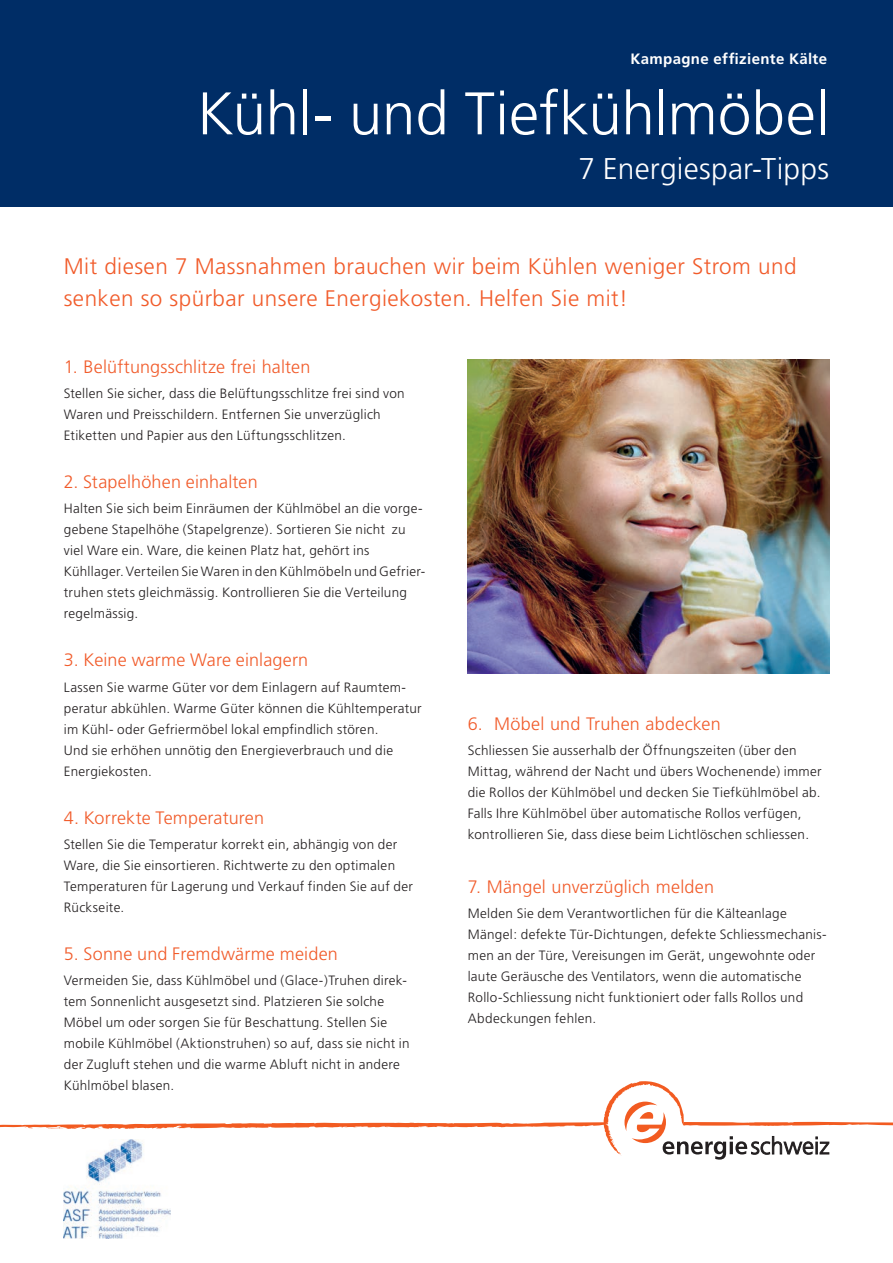
<style>
.page{position:relative;width:893px;height:1263px;background:#fff}
.page>*{position:absolute;margin:0;border:0;box-sizing:border-box;transform-origin:0 0}
.t1{font:300 60px "Frutiger";color:#fff}
.t2{font:300 30px "Frutiger";letter-spacing:.01em;color:#fff}
.t3{font:300 22.5px/31.5px "Frutiger";letter-spacing:.02em;color:#f15b2a}
.t4{font:300 18px "Frutiger";letter-spacing:.01em;color:#f15b2a}
.t5{font:700 15px "Frutiger";letter-spacing:.025em;color:#fff}
.t6{font:300 13.5px/21px "Frutiger";letter-spacing:.025em;color:#231f20}
</style>
<div class="page">
<div style="left:0;top:0;width:893px;height:206px;background:#002d66"></div>
<svg style="left:0;top:1081px;width:893px;height:78px"></svg>
<img style="left:468px;top:359px;width:361px;height:315px">
<img style="left:64px;top:1139px;width:107px;height:100px">
<p class="t5" style="left:630px;top:50px;width:198px">Kampagne effiziente Kälte</p>
<h1 class="t1" style="left:197px;top:80px;width:633px">Kühl- und Tiefkühlmöbel</h1>
<h2 class="t2" style="left:578px;top:151px;width:252px">7 Energiespar-Tipps</h2>
<h3 class="t3" style="left:64px;top:251px;width:734px">Mit diesen 7 Massnahmen brauchen wir beim Kühlen weniger Strom und senken so spürbar unsere Energiekosten. Helfen Sie mit!</h3>
<h3 class="t4" style="left:64px;top:356px;width:248px">1. Belüftungsschlitze frei halten</h3>
<p class="t6" style="left:64px;top:383px;width:342px">Stellen Sie sicher, dass die Belüftungsschlitze frei sind von<br>Waren und Preisschildern. Entfernen Sie unverzüglich<br>Etiketten und Papier aus den Lüftungsschlitzen.</p>
<h3 class="t4" style="left:64px;top:472px;width:195px">2. Stapelhöhen einhalten</h3>
<p class="t6" style="left:64px;top:498px;width:363px">Halten Sie sich beim Einräumen der Kühlmöbel an die vorge&shy;gebene Stapelhöhe (Stapelgrenze). Sortieren Sie nicht zu viel Ware ein. Ware, die keinen Platz hat, gehört ins Kühllager. Verteilen Sie Waren in den Kühlmöbeln und Gefrier&shy;truhen stets gleichmässig. Kontrollieren Sie die Verteilung regelmässig.</p>
<h3 class="t4" style="left:64px;top:650px;width:246px">3. Keine warme Ware einlagern</h3>
<p class="t6" style="left:64px;top:677px;width:360px">Lassen Sie warme Güter vor dem Einlagern auf Raumtem&shy;peratur abkühlen. Warme Güter können die Kühltemperatur im Kühl- oder Gefriermöbel lokal empfindlich stören.<br>Und sie erhöhen unnötig den Energieverbrauch und die Energiekosten.</p>
<h3 class="t4" style="left:64px;top:807px;width:202px">4. Korrekte Temperaturen</h3>
<p class="t6" style="left:64px;top:834px;width:351px">Stellen Sie die Temperatur korrekt ein, abhängig von der Ware, die Sie einsortieren. Richtwerte zu den optimalen Temperaturen für Lagerung und Verkauf finden Sie auf der Rückseite.</p>
<h3 class="t4" style="left:64px;top:943px;width:276px">5. Sonne und Fremdwärme meiden</h3>
<p class="t6" style="left:64px;top:970px;width:347px">Vermeiden Sie, dass Kühlmöbel und (Glace-)Truhen direk&shy;tem Sonnenlicht ausgesetzt sind. Platzieren Sie solche Möbel um oder sorgen Sie für Beschattung. Stellen Sie mobile Kühlmöbel (Aktionstruhen) so auf, dass sie nicht in der Zugluft stehen und die warme Abluft nicht in andere Kühlmöbel blasen.</p>
<h3 class="t4" style="left:468px;top:713px;width:254px">6. Möbel und Truhen abdecken</h3>
<p class="t6" style="left:468px;top:740px;width:355px">Schliessen Sie ausserhalb der Öffnungszeiten (über den Mittag, während der Nacht und übers Wochenende) immer die Rollos der Kühlmöbel und decken Sie Tiefkühlmöbel ab.<br>Falls Ihre Kühlmöbel über automatische Rollos verfügen, kontrollieren Sie, dass diese beim Lichtlöschen schliessen.</p>
<h3 class="t4" style="left:468px;top:876px;width:248px">7. Mängel unverzüglich melden</h3>
<p class="t6" style="left:468px;top:903px;width:360px">Melden Sie dem Verantwortlichen für die Kälteanlage Mängel: defekte Tür-Dichtungen, defekte Schliessmechanis&shy;men an der Türe, Vereisungen im Gerät, ungewohnte oder laute Geräusche des Ventilators, wenn die automatische Rollo-Schliessung nicht funktioniert oder falls Rollos und Abdeckungen fehlen.</p>
</div>
